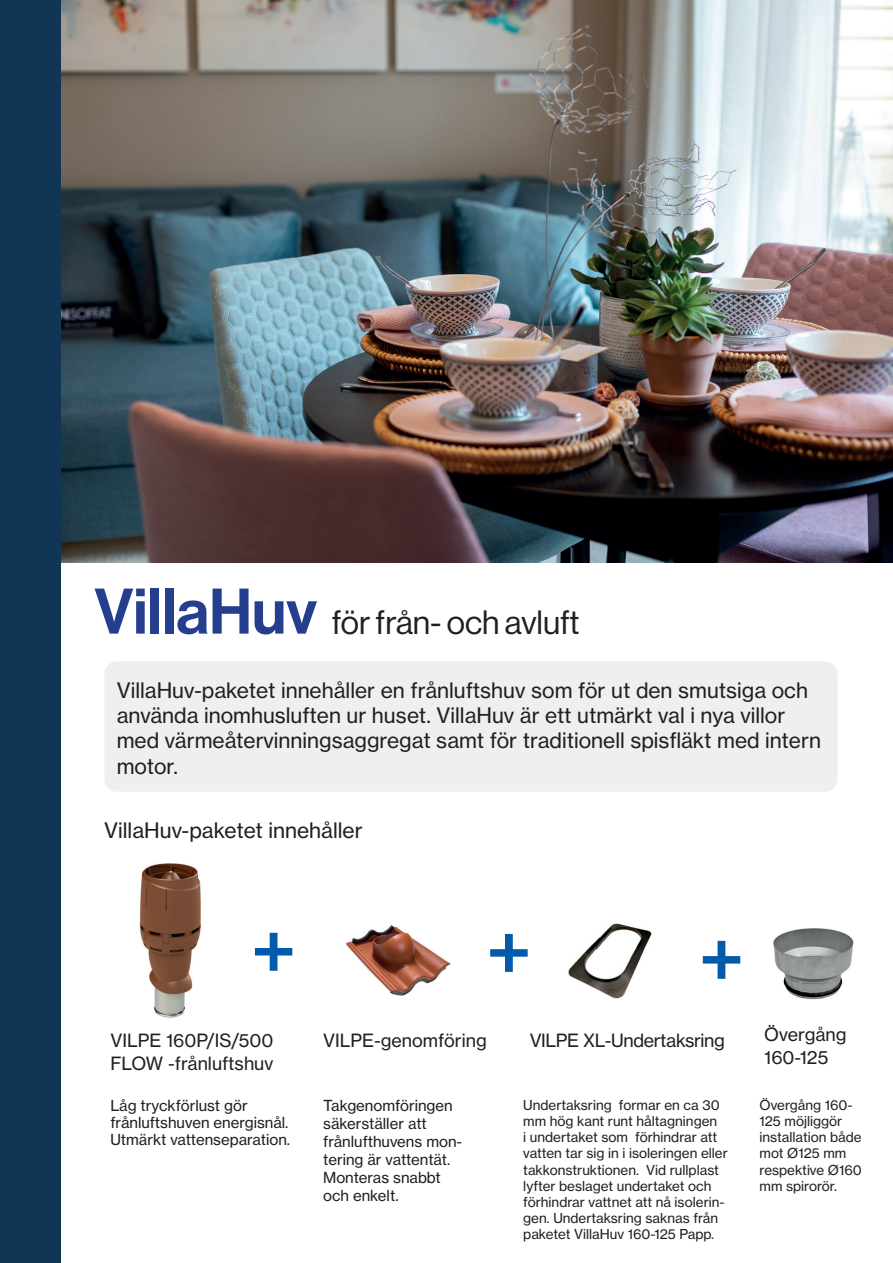
<style>
.page{position:relative;width:893px;height:1263px;background:#fff}
.page>*{position:absolute;margin:0;border:0;box-sizing:border-box;transform-origin:0 0}
.t1{font:75px "N Haas Grotesk DS Pro 65 Md";color:#015aaa}
.t2{font:63px "N Haas Grotesk DS Pro 65 Md";color:#253f8e}
.t3{font:33px "N Haas Grotesk DS Pro 55 Rg";color:#231f20}
.t4{font:21px/25.2px "N Haas Grotesk TX Pro 55 Rg";color:#231f20}
.t5{font:18px/22.5px "N Haas Grotesk TX Pro 55 Rg";color:#231f20}
.t6{font:18px "N Haas Grotesk TX Pro 55 Rg";letter-spacing:-.02em;color:#231f20}
.t7{font:15px/18px "N Haas Grotesk TX Pro 55 Rg";color:#231f20}
.t8{font:13.5px/16.2px "N Haas Grotesk TX Pro 55 Rg";color:#231f20}
</style>
<div class="page">
<div style="left:104px;top:661px;width:734px;height:131px;background:#efeff0;border-radius:13px"></div>
<img style="left:61px;top:0;width:832px;height:563px">
<img style="left:139px;top:863px;width:62px;height:155px">
<img style="left:346px;top:925px;width:105px;height:71px">
<img style="left:568px;top:923px;width:84px;height:76px">
<img style="left:773px;top:928px;width:81px;height:72px">
<div style="left:0;top:0;width:61px;height:1263px;background:#113555"></div>
<p class="t2" style="left:94px;top:575px;width:224px">VillaHuv</p>
<p class="t3" style="left:332px;top:604px;width:250px">för från- och avluft</p>
<p class="t4" style="left:117px;top:678px;width:706px">VillaHuv-paketet innehåller en frånluftshuv som för ut den smutsiga och använda inomhusluften ur huset. VillaHuv är ett utmärkt val i nya villor med värmeåtervinningsaggregat samt för traditionell spisfläkt med intern motor.</p>
<p class="t4" style="left:104px;top:818px;width:260px">VillaHuv-paketet innehåller</p>
<p class="t1" style="left:252px;top:907px;width:44px">+</p>
<p class="t1" style="left:488px;top:908px;width:44px">+</p>
<p class="t1" style="left:700px;top:915px;width:44px">+</p>
<p class="t5" style="left:110px;top:1029px;width:165px">VILPE 160P/IS/500<br>FLOW -frånluftshuv</p>
<p class="t5" style="left:323px;top:1029px;width:165px">VILPE-genomföring</p>
<p class="t6" style="left:530px;top:1030px;width:197px">VILPE XL-Undertaksring</p>
<p class="t7" style="left:110px;top:1097px;width:181px;line-height:17.2px">Låg tryckförlust gör frånluftshuven energisnål.<br>Utmärkt vattenseparation.</p>
<p class="t8" style="left:523px;top:1097px;width:206px">Undertaksring formar en ca 30 mm hög kant runt håltagningen<br>i undertaket som förhindrar att vatten tar sig in i isoleringen eller takkonstruktionen. Vid rullplast lyfter beslaget undertaket och förhindrar vattnet att nå isolerin&shy;gen. Undertaksring saknas från paketet VillaHuv 160-125 Papp.</p>
<p class="t7" style="left:323px;top:1096px;width:141px">Takgenomföringen säkerställer att frånlufthuvens mon&shy;tering är vattentät.<br>Monteras snabbt och enkelt.</p>
<p class="t5" style="left:764px;top:1023px;width:84px">Övergång</p>
<p class="t5" style="left:764px;top:1046px;width:66px">160-125</p>
<p class="t8" style="left:759px;top:1097px;width:104px">Övergång 160-<br>125 möjliggör installation både mot Ø125 mm respektive Ø160 mm spirorör.</p>
</div>
